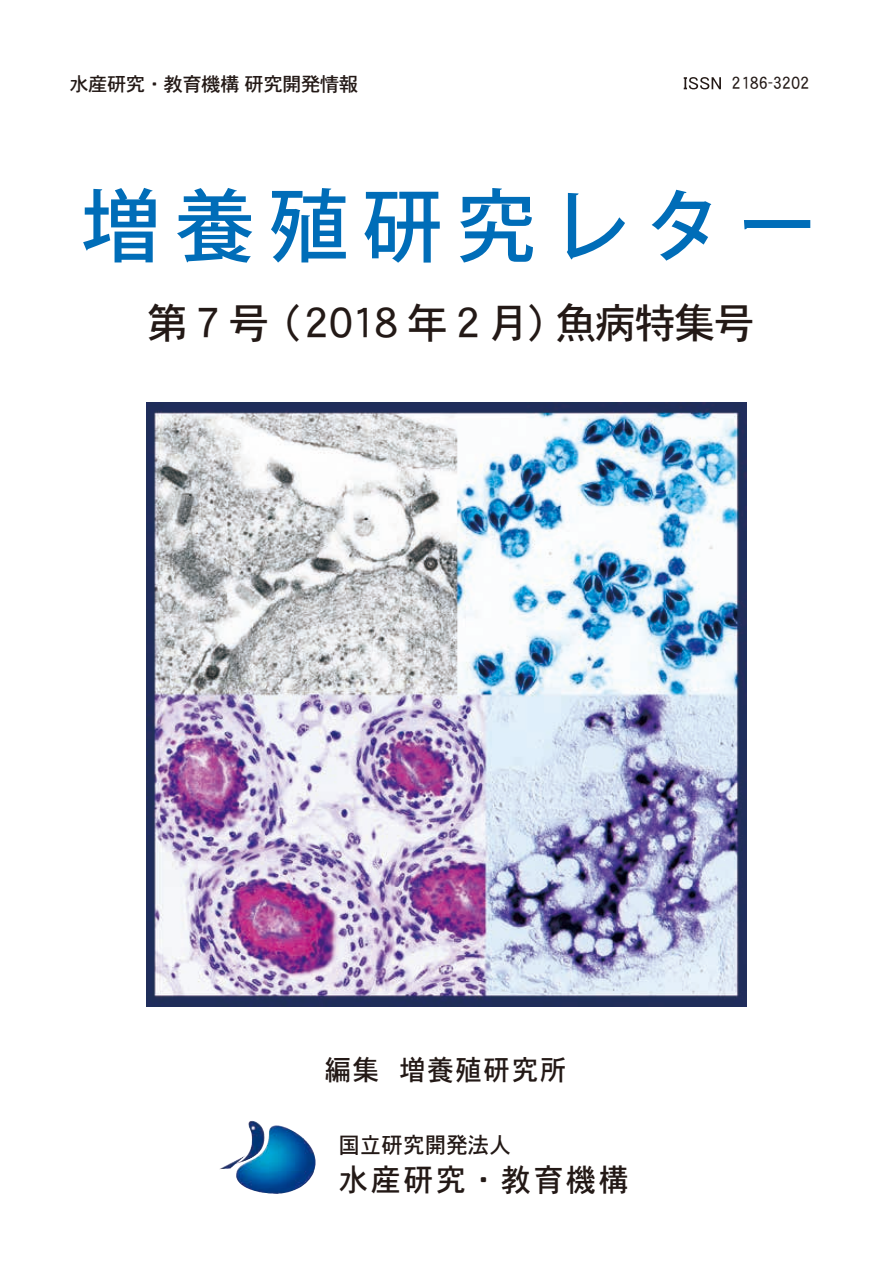
<style>
.page{position:relative;width:893px;height:1263px;background:#fff}
.page>*{position:absolute;margin:0;border:0;box-sizing:border-box;transform-origin:0 0}
.t1{font:500 79.5px "Koz Go Pro";letter-spacing:.18em;color:#006db8}
.t2{font:42px "DFPHS Gothic CID W5";letter-spacing:-.04em;color:#231916}
.t3{font:31.5px "DFPHS Gothic CID W5";letter-spacing:.075em;color:#231916;scale:.96 1}
.t4{font:28.35px "DFPHS Gothic CID W5";letter-spacing:.055em;color:#231916;scale:.94 1}
.t5{font:22.5px "DFPHS Gothic CID W5";color:#231916;scale:.96 1}
.t6{font:19.5px "DFPHS Gothic CID W5";letter-spacing:-.035em;color:#231916}
.t7{font:16.95px "DFPHS Gothic CID W5";letter-spacing:.03em;color:#231916;scale:.9 1}
</style>
<div class="page">
<svg style="left:684px;top:77px;width:37px;height:12px"></svg>
<img style="left:220px;top:1121px;width:39px;height:48px">
<img style="left:147px;top:403px;width:599px;height:603px">
<p class="t6" style="left:69px;top:74px;width:290px">水産研究・教育機構 研究開発情報</p>
<p class="t7" style="left:732px;top:74px;width:87px">2186-3202</p>
<h1 class="t1" style="left:81px;top:175px;width:738px">増養殖研究レター</h1>
<p class="t2" style="left:147px;top:300px;width:610px">第 7 号 （2018 年 2 月）魚病特集号</p>
<p class="t4" style="left:325px;top:1055px;width:259px">編集 増養殖研究所</p>
<p class="t5" style="left:338px;top:1132px;width:181px">国立研究開発法人</p>
<p class="t3" style="left:338px;top:1162px;width:304px">水産研究・教育機構</p>
</div>
